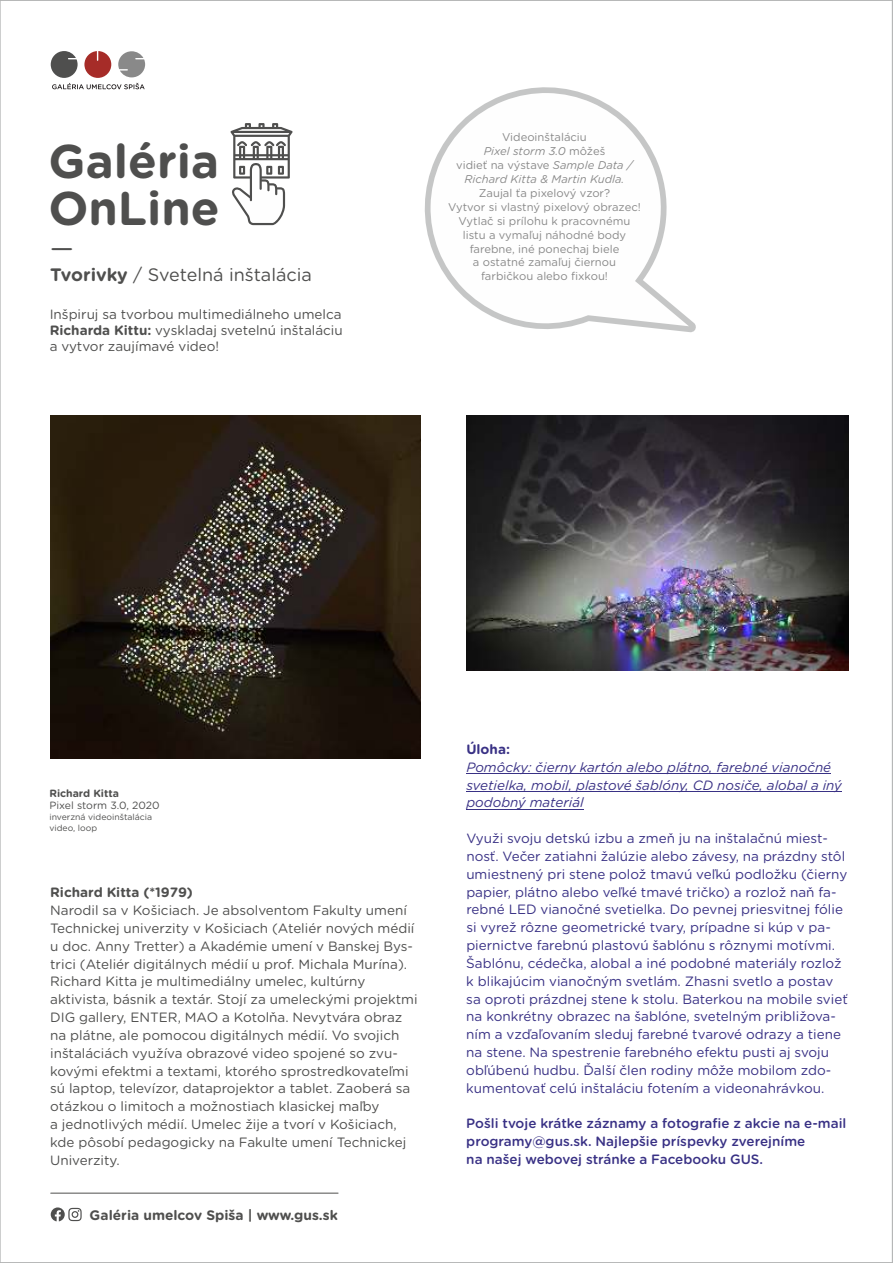
<style>
.page{position:relative;width:893px;height:1263px;background:#fff}
.page>*{position:absolute;margin:0;border:0;box-sizing:border-box;transform-origin:0 0}
.t1{font:700 47.25px/47px "Gotham Rounded";color:#4f4f4e}
.t2{font:26.25px "Gotham Rounded";color:#4f4f4e}
.t3{font:18px "Gotham Rounded";color:#4f4f4e}
.t4{font:700 13.8px "Gotham Rounded";color:#4f4f4e}
.t5{font:13.5px/17.9px "Gotham Rounded";color:#4f4f4e;text-align:justify}
.t6{font:13.5px/17.9px "Gotham Rounded";color:#393185}
.t7{font:500 13.5px/17.9px "Gotham Rounded";color:#393185}
.t8{font:italic 13.5px/17.9px "Gotham Rounded";color:#393185}
.t9{font:700 13.5px "Gotham Rounded";color:#4f4f4e}
.t10{font:700 13.5px "Gotham Rounded";color:#393185}
.t11{font:11.25px/14px "Gotham Rounded";color:#898989;text-align:center}
.t12{font:italic 11.25px/14px "Gotham Rounded";color:#898989;text-align:center}
.t13{font:10.5px "Gotham Rounded";color:#4f4f4e}
.t14{font:700 10.5px "Gotham Rounded";color:#4f4f4e}
.t15{font:8.7px/10.5px "Gotham Rounded";color:#4f4f4e}
.s1{font-weight:700}
.s2{font-style:normal}
</style>
<div class="page">
<svg style="left:51px;top:51px;width:94px;height:38px"></svg>
<svg style="left:230px;top:123px;width:63px;height:102px"></svg>
<svg style="left:51px;top:1207px;width:31px;height:14px"></svg>
<hr style="left:51px;top:1193px;width:287px;height:1px;background:#4f4f4e">
<hr style="left:466px;top:773px;width:70px;height:1px;background:#393185">
<hr style="left:536px;top:773px;width:295px;height:1px;background:#393185">
<hr style="left:466px;top:791px;width:376px;height:1px;background:#393185">
<hr style="left:466px;top:809px;width:118px;height:1px;background:#393185">
<img style="left:50px;top:415px;width:370px;height:343px">
<img style="left:466px;top:415px;width:383px;height:256px">
<svg style="left:424px;top:87px;width:272px;height:246px"></svg>
<h1 class="t1" style="left:48px;top:141px;width:173px">Galéria<br>OnLine</h1>
<h2 class="t2" style="left:50px;top:236px;width:25px">—</h2>
<h3 class="t3" style="left:50px;top:266px;width:263px"><span class="s1">Tvorivky</span> / Svetelná inštalácia</h3>
<p class="t5" style="left:50px;top:306px;width:295px;line-height:16.2px">Inšpiruj sa tvorbou multimediálneho umelca <span class="s1">Richarda Kittu:</span> vyskladaj svetelnú inštaláciu a vytvor zaujímavé video!</p>
<p class="t12" style="left:456px;top:131px;width:178px"><span class="s2">Videoinštaláciu<br></span>Pixel storm 3.0 <span class="s2">môžeš<br>vidieť na výstave</span> Sample Data /<br>Richard Kitta &amp; Martin Kudla.</p>
<p class="t11" style="left:448px;top:187px;width:194px">Zaujal ťa pixelový vzor?<br>Vytvor si vlastný pixelový obrazec!<br>Vytlač si prílohu k pracovnému listu a vymaľuj náhodné body farebne, iné ponechaj biele<br>a ostatné zamaľuj čiernou farbičkou alebo fixkou!</p>
<p class="t14" style="left:49px;top:788px;width:71px">Richard Kitta</p>
<p class="t13" style="left:49px;top:801px;width:112px">Pixel storm 3.0, 2020</p>
<p class="t15" style="left:49px;top:812px;width:104px">inverzná videoinštalácia video, loop</p>
<p class="t9" style="left:50px;top:886px;width:144px">Richard Kitta (*1979)</p>
<p class="t5" style="left:50px;top:902px;width:369px;text-align:left">Narodil sa v Košiciach. Je absolventom Fakulty umení Technickej univerzity v Košiciach (Ateliér nových médií u doc. Anny Tretter) a Akadémie umení v Banskej Bys&shy;trici (Ateliér digitálnych médií u prof. Michala Murína).<br>Richard Kitta je multimediálny umelec, kultúrny aktivista, básnik a textár. Stojí za umeleckými projektmi DIG gallery, ENTER, MAO a Kotolňa. Nevytvára obraz na plátne, ale pomocou digitálnych médií. Vo svojich inštaláciách využíva obrazové video spojené so zvu&shy;kovými efektmi a textami, ktorého sprostredkovateľmi sú laptop, televízor, dataprojektor a tablet. Zaoberá sa otázkou o limitoch a možnostiach klasickej maľby<br>a jednotlivých médií. Umelec žije a tvorí v Košiciach, kde pôsobí pedagogicky na Fakulte umení Technickej Univerzity.</p>
<p class="t4" style="left:90px;top:1209px;width:250px">Galéria umelcov Spiša | www.gus.sk</p>
<p class="t10" style="left:466px;top:743px;width:45px">Úloha:</p>
<p class="t8" style="left:466px;top:759px;width:377px">Pomôcky: čierny kartón alebo plátno, farebné vianočné svetielka, mobil, plastové šablóny, CD nosiče, alobal a iný podobný materiál</p>
<p class="t6" style="left:466px;top:830px;width:383px">Využi svoju detskú izbu a zmeň ju na inštalačnú miest&shy;nosť. Večer zatiahni žalúzie alebo závesy, na prázdny stôl umiestnený pri stene polož tmavú veľkú podložku (čierny papier, plátno alebo veľké tmavé tričko) a rozlož naň fa&shy;rebné LED vianočné svetielka. Do pevnej priesvitnej fólie si vyrež rôzne geometrické tvary, prípadne si kúp v pa&shy;piernictve farebnú plastovú šablónu s rôznymi motívmi.<br>Šablónu, cédečka, alobal a iné podobné materiály rozlož k blikajúcim vianočným svetlám. Zhasni svetlo a postav sa oproti prázdnej stene k stolu. Baterkou na mobile svieť na konkrétny obrazec na šablóne, svetelným približova&shy;ním a vzďaľovaním sleduj farebné tvarové odrazy a tiene na stene. Na spestrenie farebného efektu pusti aj svoju obľúbenú hudbu. Ďalší člen rodiny môže mobilom zdo&shy;kumentovať celú inštaláciu fotením a videonahrávkou.</p>
<p class="t7" style="left:466px;top:1115px;width:382px">Pošli tvoje krátke záznamy a fotografie z akcie na e-mail programy@gus.sk. Najlepšie príspevky zverejníme<br>na našej webovej stránke a Facebooku GUS.</p>
</div>
